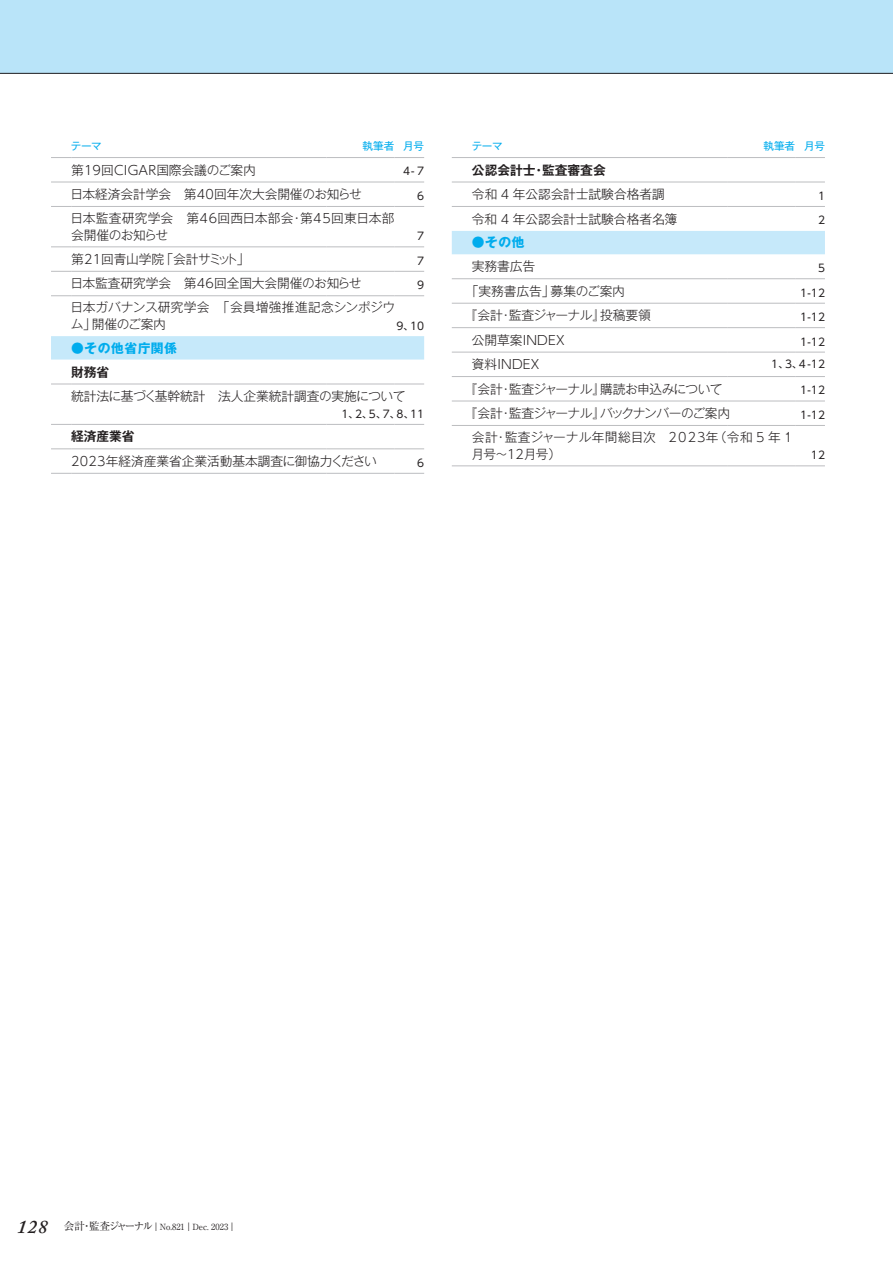
<style>
.page{position:relative;width:893px;height:1263px;background:#fff}
.page>*{position:absolute;margin:0;border:0;box-sizing:border-box;transform-origin:0 0}
.t1{font:300 12.75px/17px "Gothic MB101 Pr 6 N";letter-spacing:-.01em;color:#231f20}
.t2{font:300 12.75px "Gothic MB101 Pr 6 N";letter-spacing:-.055em;color:#231f20}
.t3{font:300 12.75px "Gothic MB101 Pr 6 N";letter-spacing:-.045em;color:#231f20}
.t4{font:700 12.75px "Gothic MB101 Pr 6 N De";letter-spacing:-.005em;color:#231f20}
.t5{font:300 12.75px "UD Shin Go Pr 6 N";letter-spacing:.015em;color:#231f20}
.t6{font:700 12.75px "Gothic MB101 Pr 6 N";letter-spacing:.045em;color:#00aced}
.t7{font:10.65px "UD Shin Go Pr 6 N";letter-spacing:.01em;color:#231f20}
.t8{font:10.65px "Gothic MB101 Pr 6 N";letter-spacing:-.035em;color:#00aced}
.t9{font:8.55px "Ryumin Pr 6 N";color:#231f20}
.s1{font-family:"UD Shin Go Pr 6 N"}
.s2{font-family:"Gothic MB101 Pr 6 N"}
.s3{font-family:"Adobe Caslon Pro";font-weight:600;font-style:italic;font-size:19.2px}
.s4{font-size:10.65px}
</style>
<div class="page">
<div style="left:51px;top:336px;width:373px;height:24px;background:#c6e9fa"></div>
<svg style="left:51px;top:157px;width:20px;height:1px"></svg>
<hr style="left:71px;top:157px;width:255px;height:1px;background:#bcbdc0">
<hr style="left:326px;top:157px;width:68px;height:1px;background:#bcbdc0">
<hr style="left:394px;top:157px;width:30px;height:1px;background:#bcbdc0">
<svg style="left:51px;top:182px;width:20px;height:1px"></svg>
<hr style="left:71px;top:182px;width:255px;height:1px;background:#bcbdc0">
<hr style="left:326px;top:182px;width:68px;height:1px;background:#bcbdc0">
<hr style="left:394px;top:182px;width:30px;height:1px;background:#bcbdc0">
<svg style="left:51px;top:206px;width:20px;height:1px"></svg>
<hr style="left:71px;top:206px;width:255px;height:1px;background:#bcbdc0">
<hr style="left:326px;top:206px;width:68px;height:1px;background:#bcbdc0">
<hr style="left:394px;top:206px;width:30px;height:1px;background:#bcbdc0">
<svg style="left:51px;top:247px;width:20px;height:1px"></svg>
<hr style="left:71px;top:247px;width:255px;height:1px;background:#bcbdc0">
<hr style="left:326px;top:247px;width:68px;height:1px;background:#bcbdc0">
<hr style="left:394px;top:247px;width:30px;height:1px;background:#bcbdc0">
<svg style="left:51px;top:271px;width:20px;height:1px"></svg>
<hr style="left:71px;top:271px;width:255px;height:1px;background:#bcbdc0">
<hr style="left:326px;top:271px;width:68px;height:1px;background:#bcbdc0">
<hr style="left:394px;top:271px;width:30px;height:1px;background:#bcbdc0">
<svg style="left:51px;top:295px;width:20px;height:1px"></svg>
<hr style="left:71px;top:295px;width:255px;height:1px;background:#bcbdc0">
<hr style="left:326px;top:295px;width:68px;height:1px;background:#bcbdc0">
<hr style="left:394px;top:295px;width:30px;height:1px;background:#bcbdc0">
<svg style="left:51px;top:384px;width:20px;height:1px"></svg>
<hr style="left:71px;top:384px;width:255px;height:1px;background:#bcbdc0">
<hr style="left:326px;top:384px;width:68px;height:1px;background:#bcbdc0">
<hr style="left:394px;top:384px;width:30px;height:1px;background:#bcbdc0">
<svg style="left:51px;top:424px;width:20px;height:1px"></svg>
<hr style="left:71px;top:424px;width:255px;height:1px;background:#bcbdc0">
<hr style="left:326px;top:424px;width:68px;height:1px;background:#bcbdc0">
<hr style="left:394px;top:424px;width:30px;height:1px;background:#bcbdc0">
<svg style="left:51px;top:449px;width:20px;height:1px"></svg>
<hr style="left:71px;top:449px;width:255px;height:1px;background:#bcbdc0">
<hr style="left:326px;top:449px;width:68px;height:1px;background:#bcbdc0">
<hr style="left:394px;top:449px;width:30px;height:1px;background:#bcbdc0">
<svg style="left:51px;top:473px;width:20px;height:1px"></svg>
<hr style="left:71px;top:473px;width:255px;height:1px;background:#bcbdc0">
<hr style="left:326px;top:473px;width:68px;height:1px;background:#bcbdc0">
<hr style="left:394px;top:473px;width:30px;height:1px;background:#bcbdc0">
<div style="left:0;top:0;width:893px;height:73px;background:#b9e4f9"></div>
<hr style="left:0;top:73px;width:893px;height:1px;background:#231f20">
<div style="left:452px;top:231px;width:373px;height:23px;background:#c6e9fa"></div>
<svg style="left:452px;top:157px;width:20px;height:1px"></svg>
<hr style="left:472px;top:157px;width:255px;height:1px;background:#bcbdc0">
<hr style="left:727px;top:157px;width:68px;height:1px;background:#bcbdc0">
<hr style="left:795px;top:157px;width:30px;height:1px;background:#bcbdc0">
<svg style="left:452px;top:182px;width:20px;height:1px"></svg>
<hr style="left:472px;top:182px;width:255px;height:1px;background:#bcbdc0">
<hr style="left:727px;top:182px;width:68px;height:1px;background:#bcbdc0">
<hr style="left:795px;top:182px;width:30px;height:1px;background:#bcbdc0">
<svg style="left:452px;top:206px;width:20px;height:1px"></svg>
<hr style="left:472px;top:206px;width:255px;height:1px;background:#bcbdc0">
<hr style="left:727px;top:206px;width:68px;height:1px;background:#bcbdc0">
<hr style="left:795px;top:206px;width:30px;height:1px;background:#bcbdc0">
<svg style="left:452px;top:278px;width:20px;height:1px"></svg>
<hr style="left:472px;top:278px;width:255px;height:1px;background:#bcbdc0">
<hr style="left:727px;top:278px;width:68px;height:1px;background:#bcbdc0">
<hr style="left:795px;top:278px;width:30px;height:1px;background:#bcbdc0">
<svg style="left:452px;top:303px;width:20px;height:1px"></svg>
<hr style="left:472px;top:303px;width:255px;height:1px;background:#bcbdc0">
<hr style="left:727px;top:303px;width:68px;height:1px;background:#bcbdc0">
<hr style="left:795px;top:303px;width:30px;height:1px;background:#bcbdc0">
<svg style="left:452px;top:327px;width:20px;height:1px"></svg>
<hr style="left:472px;top:327px;width:255px;height:1px;background:#bcbdc0">
<hr style="left:727px;top:327px;width:68px;height:1px;background:#bcbdc0">
<hr style="left:795px;top:327px;width:30px;height:1px;background:#bcbdc0">
<svg style="left:452px;top:352px;width:20px;height:1px"></svg>
<hr style="left:472px;top:352px;width:255px;height:1px;background:#bcbdc0">
<hr style="left:727px;top:352px;width:68px;height:1px;background:#bcbdc0">
<hr style="left:795px;top:352px;width:30px;height:1px;background:#bcbdc0">
<svg style="left:452px;top:376px;width:20px;height:1px"></svg>
<hr style="left:472px;top:376px;width:255px;height:1px;background:#bcbdc0">
<hr style="left:727px;top:376px;width:68px;height:1px;background:#bcbdc0">
<hr style="left:795px;top:376px;width:30px;height:1px;background:#bcbdc0">
<svg style="left:452px;top:401px;width:20px;height:1px"></svg>
<hr style="left:472px;top:401px;width:255px;height:1px;background:#bcbdc0">
<hr style="left:727px;top:401px;width:68px;height:1px;background:#bcbdc0">
<hr style="left:795px;top:401px;width:30px;height:1px;background:#bcbdc0">
<svg style="left:452px;top:425px;width:20px;height:1px"></svg>
<hr style="left:472px;top:425px;width:255px;height:1px;background:#bcbdc0">
<hr style="left:727px;top:425px;width:68px;height:1px;background:#bcbdc0">
<hr style="left:795px;top:425px;width:30px;height:1px;background:#bcbdc0">
<svg style="left:452px;top:466px;width:20px;height:1px"></svg>
<hr style="left:472px;top:466px;width:255px;height:1px;background:#bcbdc0">
<hr style="left:727px;top:466px;width:68px;height:1px;background:#bcbdc0">
<hr style="left:795px;top:466px;width:30px;height:1px;background:#bcbdc0">
<p class="t8" style="left:71px;top:137px;width:32px">テーマ</p>
<p class="t8" style="left:363px;top:137px;width:63px">執筆者 月号</p>
<p class="t8" style="left:472px;top:137px;width:32px">テーマ</p>
<p class="t8" style="left:763px;top:137px;width:63px">執筆者 月号</p>
<p class="t4" style="left:472px;top:159px;width:135px">公認会計士・監査審査会</p>
<p class="t1" style="left:472px;top:185px;width:194px">令和 <span class="s1">4</span> 年公認会計士試験合格者調</p>
<p class="t7" style="left:818px;top:187px;width:9px">1</p>
<p class="t1" style="left:472px;top:209px;width:207px">令和 <span class="s1">4</span> 年公認会計士試験合格者名簿</p>
<p class="t7" style="left:818px;top:212px;width:9px">2</p>
<p class="t6" style="left:472px;top:232px;width:54px">●その他</p>
<p class="t1" style="left:472px;top:257px;width:65px">実務書広告</p>
<p class="t7" style="left:818px;top:259px;width:9px">5</p>
<p class="t1" style="left:466px;top:281px;width:161px">「実務書広告」募集のご案内</p>
<p class="t7" style="left:800px;top:284px;width:26px">1-12</p>
<p class="t1" style="left:464px;top:306px;width:188px">『会計・監査ジャーナル』投稿要領</p>
<p class="t7" style="left:800px;top:308px;width:26px">1-12</p>
<p class="t5" style="left:472px;top:330px;width:94px"><span class="s2">公開草案</span>INDEX</p>
<p class="t7" style="left:800px;top:333px;width:26px">1-12</p>
<p class="t5" style="left:472px;top:354px;width:69px"><span class="s2">資料</span>INDEX</p>
<p class="t7" style="left:771px;top:356px;width:55px">1<span class="s2">、</span>3<span class="s2">、</span>4-12</p>
<p class="t3" style="left:464px;top:378px;width:260px">『会計・監査ジャーナル』購読お申込みについて</p>
<p class="t7" style="left:800px;top:382px;width:26px">1-12</p>
<p class="t2" style="left:464px;top:403px;width:268px">『会計・監査ジャーナル』バックナンバーのご案内</p>
<p class="t7" style="left:800px;top:406px;width:26px">1-12</p>
<p class="t1" style="left:472px;top:428px;width:324px">会計・監査ジャーナル年間総目次　<span class="s1">2023</span>年（令和 <span class="s1">5</span> 年１月号～<span class="s1">12</span>月号）</p>
<p class="t1" style="left:71px;top:160px;width:186px">第<span class="s1">19</span>回<span class="s1">CIGAR</span>国際会議のご案内</p>
<p class="t7" style="left:403px;top:162px;width:23px">4-7</p>
<p class="t1" style="left:71px;top:185px;width:293px">日本経済会計学会　第<span class="s1">40</span>回年次大会開催のお知らせ</p>
<p class="t7" style="left:417px;top:187px;width:9px">6</p>
<p class="t1" style="left:71px;top:209px;width:325px">日本監査研究学会　第<span class="s1">46</span>回西日本部会・第<span class="s1">45</span>回東日本部会開催のお知らせ</p>
<p class="t7" style="left:417px;top:228px;width:9px">7</p>
<p class="t1" style="left:71px;top:250px;width:180px">第<span class="s1">21</span>回青山学院「会計サミット」</p>
<p class="t7" style="left:417px;top:252px;width:9px">7</p>
<p class="t1" style="left:71px;top:274px;width:293px">日本監査研究学会　第<span class="s1">46</span>回全国大会開催のお知らせ</p>
<p class="t7" style="left:417px;top:276px;width:9px">9</p>
<p class="t1" style="left:71px;top:298px;width:326px">日本ガバナンス研究学会　「会員増強推進記念シンポジウム」開催のご案内</p>
<p class="t7" style="left:396px;top:317px;width:29px">9<span class="s2">、</span>10</p>
<p class="t6" style="left:71px;top:337px;width:107px">●その他省庁関係</p>
<p class="t4" style="left:71px;top:361px;width:40px">財務省</p>
<p class="t1" style="left:71px;top:386px;width:336px">統計法に基づく基幹統計　法人企業統計調査の実施について</p>
<p class="t7" style="left:341px;top:405px;width:84px">1<span class="s2">、</span>2<span class="s2">、</span>5<span class="s2">、</span>7<span class="s2">、</span>8<span class="s2">、</span>11</p>
<p class="t4" style="left:71px;top:426px;width:65px">経済産業省</p>
<p class="t1" style="left:71px;top:451px;width:307px"><span class="s1">2023</span>年経済産業省企業活動基本調査に御協力ください</p>
<p class="t7" style="left:417px;top:454px;width:9px">6</p>
<p class="t7" style="left:811px;top:447px;width:16px">12</p>
<p class="t9" style="left:17px;top:1220px;width:221px"><span class="s3">128</span> <span class="s4">会計・監査ジャーナル</span>｜No.821｜Dec. 2023｜</p>
</div>
